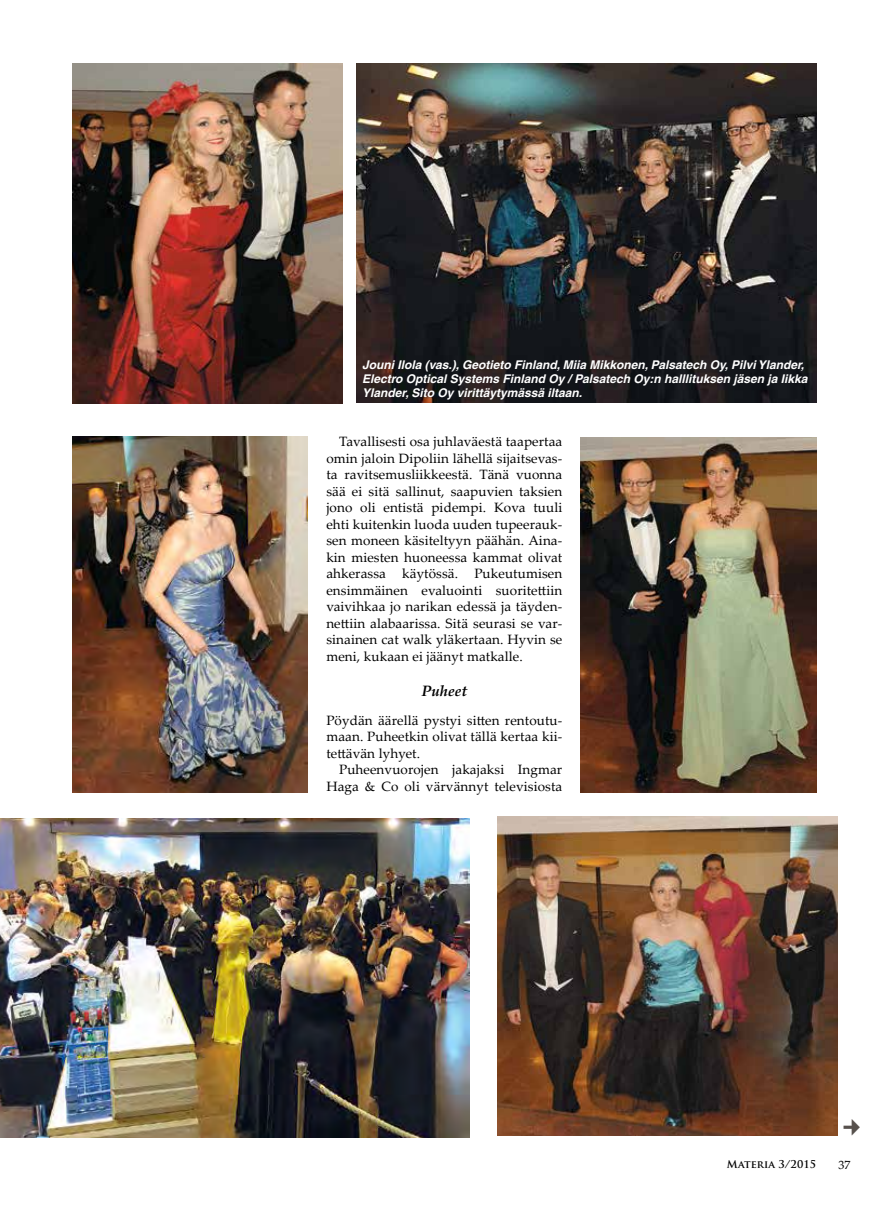
<style>
.page{position:relative;width:893px;height:1221px;background:#fff}
.page>*{position:absolute;margin:0;border:0;box-sizing:border-box;transform-origin:0 0}
.t1{font:italic 700 15px "Palatino Linotype";color:#000}
.t2{font:13.5px/16.5px "Palatino Linotype";letter-spacing:.005em;color:#000;text-align:justify}
.t3{font:italic 700 12px/14.4px "Helvetica";color:#fff}
.t4{font:12px "Palatino Linotype";color:#000}
.t5{font:700 10.5px "Trajan Pro";letter-spacing:.01em;color:#000}
</style>
<div class="page">
<img style="left:0;top:818px;width:470px;height:318px">
<img style="left:497px;top:816px;width:341px;height:319px">
<img style="left:72px;top:64px;width:271px;height:340px">
<img style="left:73px;top:436px;width:234px;height:356px">
<img style="left:580px;top:437px;width:236px;height:355px">
<img style="left:356px;top:64px;width:460px;height:338px">
<p class="t3" style="left:362px;top:357px;width:447px">Jouni Ilola (vas.), Geotieto Finland, Miia Mikkonen, Palsatech Oy, Pilvi Ylander,<br>Electro Optical Systems Finland Oy / Palsatech Oy:n halllituksen jäsen ja Iikka<br>Ylander, Sito Oy virittäytymässä iltaan.</p>
<p class="t2" style="left:326px;top:433px;width:238px;text-indent:13px">Tavallisesti osa juhlaväestä taapertaa omin jaloin Dipoliin lähellä sijaitsevas&shy;ta ravitsemusliikkeestä. Tänä vuonna sää ei sitä sallinut, saapuvien taksien jono oli entistä pidempi. Kova tuuli ehti kuitenkin luoda uuden tupeerauk&shy;sen moneen käsiteltyyn päähän. Aina&shy;kin miesten huoneessa kammat olivat ahkerassa käytössä. Pukeutumisen ensimmäinen evaluointi suoritettiin vaivihkaa jo narikan edessä ja täyden&shy;nettiin alabaarissa. Sitä seurasi se var&shy;sinainen cat walk yläkertaan. Hyvin se meni, kukaan ei jäänyt matkalle.</p>
<p class="t1" style="left:421px;top:680px;width:47px">Puheet</p>
<p class="t2" style="left:326px;top:711px;width:238px">Pöydän äärellä pystyi sitten rentoutu&shy;maan. Puheetkin olivat tällä kertaa kii&shy;tettävän lyhyet.</p>
<p class="t2" style="left:326px;top:761px;width:237px;text-align:right">Puheenvuorojen jakajaksi Ingmar<br>Haga &amp; Co oli värvännyt televisiosta</p>
<p class="t5" style="left:727px;top:1157px;width:91px">Materia 3/2015</p>
<p class="t4" style="left:838px;top:1156px;width:13px">37</p>
</div>
